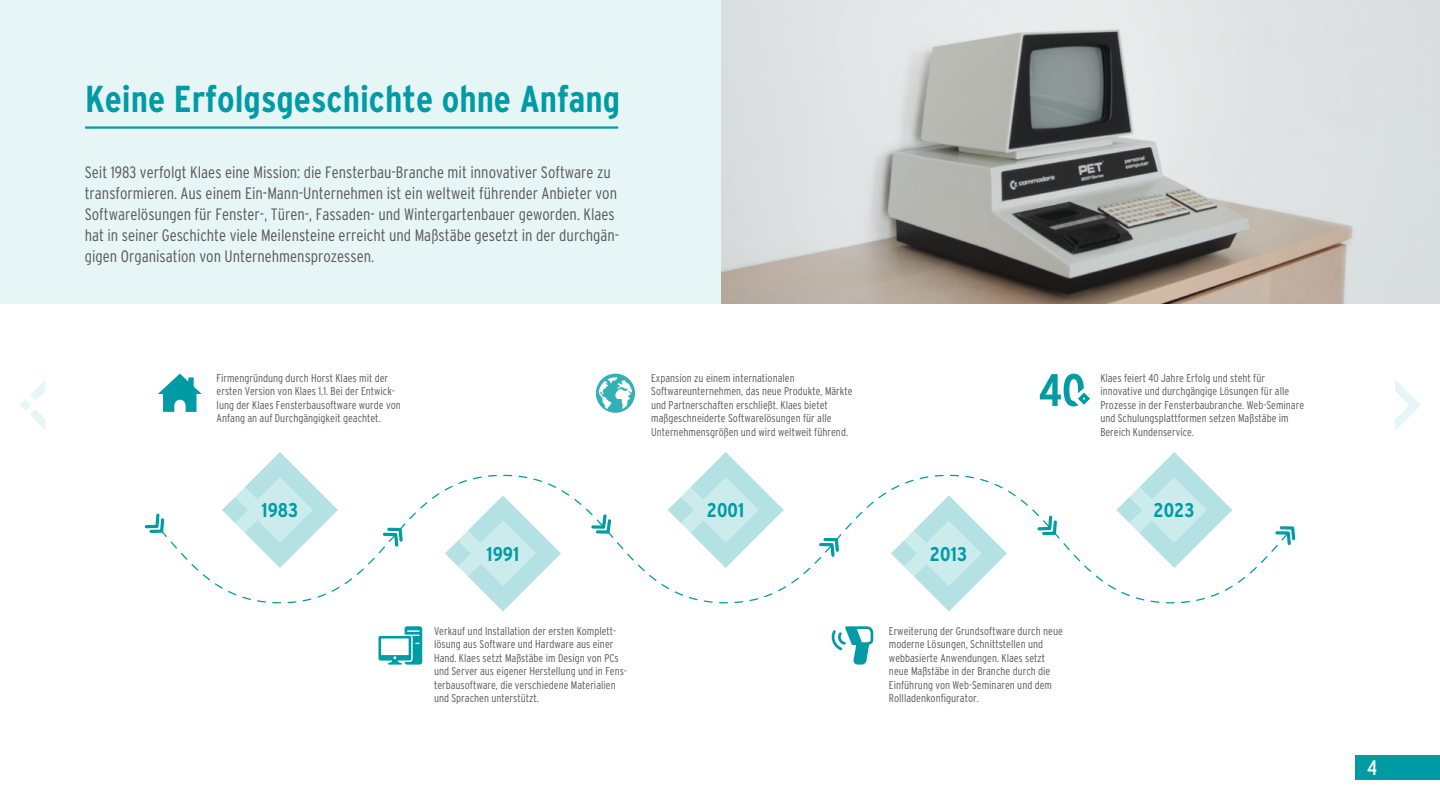
<style>
.page{position:relative;width:1440px;height:810px;background:#fff}
.page>*{position:absolute;margin:0;border:0;box-sizing:border-box;transform-origin:0 0}
.t1{font:700 condensed 37.5px "Interstate";color:#009ba4}
.t2{font:condensed 21px "Interstate";color:#fff}
.t3{font:700 condensed 19.88px "Interstate";color:#009ba4}
.t4{font:300 condensed 16.5px/21px "Interstate";color:#575756}
.t5{font:300 condensed 11.25px/13.5px "Interstate";color:#575756}
</style>
<div class="page">
<div style="left:1354px;top:755px;width:85px;height:25px;background:#009ba4"></div>
<div style="left:0;top:0;width:724px;height:303px;background:#e6f5f6"></div>
<svg style="left:257px;top:452px;width:46px;height:23px"></svg>
<svg style="left:1151px;top:452px;width:46px;height:23px"></svg>
<svg style="left:495px;top:603px;width:16px;height:8px"></svg>
<svg style="left:145px;top:514px;width:15px;height:19px"></svg>
<svg style="left:1287px;top:526px;width:8px;height:19px"></svg>
<svg style="left:703px;top:452px;width:46px;height:23px"></svg>
<svg style="left:940px;top:603px;width:17px;height:8px"></svg>
<svg style="left:160px;top:475px;width:1127px;height:128px"></svg>
<hr style="left:85px;top:126px;width:533px;height:3px;background:#009ba4">
<svg style="left:158px;top:374px;width:44px;height:38px"></svg>
<img style="left:721px;top:0;width:718px;height:303px">
<div style="left:596px;top:374px;width:39px;height:39px;background:#33afb6;border-radius:50%"></div>
<svg style="left:598px;top:377px;width:34px;height:32px"></svg>
<svg style="left:1039px;top:374px;width:51px;height:32px"></svg>
<svg style="left:378px;top:626px;width:44px;height:39px"></svg>
<svg style="left:831px;top:626px;width:42px;height:39px"></svg>
<svg style="left:20px;top:381px;width:25px;height:48px"></svg>
<svg style="left:1395px;top:380px;width:25px;height:50px"></svg>
<h1 class="t1" style="left:85px;top:78px;width:536px">Keine Erfolgsgeschichte ohne Anfang</h1>
<p class="t4" style="left:85px;top:162px;width:536px">Seit 1983 verfolgt Klaes eine Mission: die Fensterbau-Branche mit innovativer Software zu transformieren. Aus einem Ein-Mann-Unternehmen ist ein weltweit führender Anbieter von Softwarelösungen für Fenster-, Türen-, Fassaden- und Wintergartenbauer geworden. Klaes hat in seiner Geschichte viele Meilensteine erreicht und Maßstäbe gesetzt in der durchgän&shy;gigen Organisation von Unternehmensprozessen.</p>
<p class="t5" style="left:217px;top:371px;width:186px">Firmengründung durch Horst Klaes mit der ersten Version von Klaes 1.1. Bei der Entwick&shy;lung der Klaes Fensterbausoftware wurde von Anfang an auf Durchgängigkeit geachtet.</p>
<p class="t5" style="left:1100px;top:371px;width:205px">Klaes feiert 40 Jahre Erfolg und steht für innovative und durchgängige Lösungen für alle Prozesse in der Fensterbaubranche. Web-Seminare und Schulungsplattformen setzen Maßstäbe im Bereich Kundenservice.</p>
<p class="t5" style="left:651px;top:371px;width:203px">Expansion zu einem internationalen Softwareunternehmen, das neue Produkte, Märkte und Partnerschaften erschließt. Klaes bietet maßgeschneiderte Softwarelösungen für alle Unternehmensgrößen und wird weltweit führend.</p>
<h3 class="t3" style="left:706px;top:499px;width:39px">2001</h3>
<h3 class="t3" style="left:261px;top:499px;width:38px">1983</h3>
<h3 class="t3" style="left:1153px;top:499px;width:43px">2023</h3>
<h3 class="t3" style="left:486px;top:542px;width:34px">1991</h3>
<h3 class="t3" style="left:929px;top:542px;width:39px">2013</h3>
<p class="t5" style="left:434px;top:624px;width:194px">Verkauf und Installation der ersten Komplett&shy;lösung aus Software und Hardware aus einer Hand. Klaes setzt Maßstäbe im Design von PCs und Server aus eigener Herstellung und in Fens&shy;terbausoftware, die verschiedene Materialien und Sprachen unterstützt.</p>
<p class="t5" style="left:889px;top:624px;width:175px">Erweiterung der Grundsoftware durch neue moderne Lösungen, Schnittstellen und webbasierte Anwendungen. Klaes setzt neue Maßstäbe in der Branche durch die Einführung von Web-Seminaren und dem Rollladenkonfigurator.</p>
<h2 class="t2" style="left:1366px;top:756px;width:11px">4</h2>
</div>
